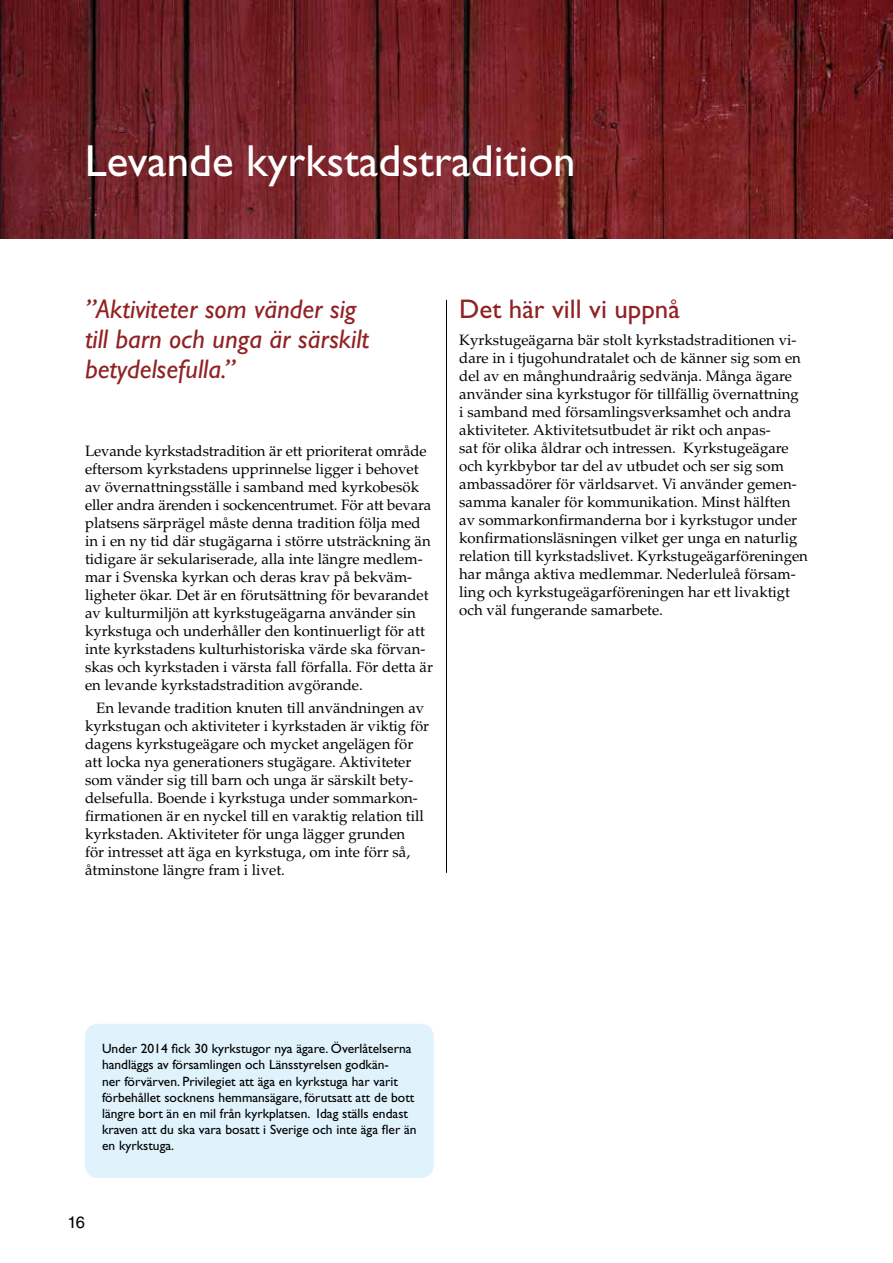
<style>
.page{position:relative;width:893px;height:1263px;background:#fff}
.page>*{position:absolute;margin:0;border:0;box-sizing:border-box;transform-origin:0 0}
.t1{font:45px "Gill Sans Std";color:#fff}
.t2{font:italic 27px/30px "Gill Sans Std";color:#912224}
.t3{font:27px "Gill Sans Std";color:#912224}
.t4{font:16.5px "Helvetica LT Std";color:#000}
.t5{font:15px/18px "Palatino LT Std";color:#000}
.t6{font:13.5px/16.2px "Gill Sans Std";color:#000}
</style>
<div class="page">
<div style="left:85px;top:1024px;width:349px;height:154px;background:#e0f2fb;border-radius:13px"></div>
<hr style="left:446px;top:300px;width:1px;height:573px;background:#000">
<img style="left:0;top:0;width:893px;height:238px">
<h1 class="t1" style="left:85px;top:135px;width:492px">Levande kyrkstadstradition</h1>
<h2 class="t2" style="left:85px;top:294px;width:285px">”Aktiviteter som vänder sig till barn och unga är särskilt betydelsefulla.”</h2>
<p class="t5" style="left:85px;top:442px;width:350px">Levande kyrkstadstradition är ett prioriterat område eftersom kyrkstadens upprinnelse ligger i behovet av övernattningsställe i samband med kyrkobesök eller andra ärenden i sockencentrumet. För att bevara platsens särprägel måste denna tradition följa med in i en ny tid där stugägarna i större utsträckning än tidigare är sekulariserade, alla inte längre medlem&shy;mar i Svenska kyrkan och deras krav på bekväm&shy;ligheter ökar. Det är en förutsättning för bevarandet av kulturmiljön att kyrkstugeägarna använder sin kyrkstuga och underhåller den kontinuerligt för att inte kyrkstadens kulturhistoriska värde ska förvan&shy;skas och kyrkstaden i värsta fall förfalla. För detta är en levande kyrkstadstradition avgörande.</p>
<p class="t5" style="left:85px;top:699px;width:346px;text-indent:11px">En levande tradition knuten till användningen av kyrkstugan och aktiviteter i kyrkstaden är viktig för dagens kyrkstugeägare och mycket angelägen för att locka nya generationers stugägare. Aktiviteter som vänder sig till barn och unga är särskilt bety&shy;delsefulla. Boende i kyrkstuga under sommarkon&shy;firmationen är en nyckel till en varaktig relation till kyrkstaden. Aktiviteter för unga lägger grunden<br>för intresset att äga en kyrkstuga, om inte förr så, åtminstone längre fram i livet.</p>
<h2 class="t3" style="left:459px;top:294px;width:222px">Det här vill vi uppnå</h2>
<p class="t5" style="left:459px;top:331px;width:350px">Kyrkstugeägarna bär stolt kyrkstadstraditionen vi&shy;dare in i tjugohundratalet och de känner sig som en del av en månghundraårig sedvänja. Många ägare använder sina kyrkstugor för tillfällig övernattning<br>i samband med församlingsverksamhet och andra aktiviteter. Aktivitetsutbudet är rikt och anpas-<br>sat för olika åldrar och intressen. Kyrkstugeägare och kyrkbybor tar del av utbudet och ser sig som ambassadörer för världsarvet. Vi använder gemen&shy;samma kanaler för kommunikation. Minst hälften av sommarkonfirmanderna bor i kyrkstugor under konfirmationsläsningen vilket ger unga en naturlig relation till kyrkstadslivet. Kyrkstugeägarföreningen har många aktiva medlemmar. Nederluleå försam&shy;ling och kyrkstugeägarföreningen har ett livaktigt och väl fungerande samarbete.</p>
<p class="t6" style="left:102px;top:1041px;width:316px">Under 2014 fick 30 kyrkstugor nya ägare. Överlåtelserna handläggs av församlingen och Länsstyrelsen godkän-<br>ner förvärven. Privilegiet att äga en kyrkstuga har varit förbehållet socknens hemmansägare, förutsatt att de bott längre bort än en mil från kyrkplatsen. Idag ställs endast kraven att du ska vara bosatt i Sverige och inte äga fler än en kyrkstuga.</p>
<p class="t4" style="left:67px;top:1213px;width:19px">16</p>
</div>
